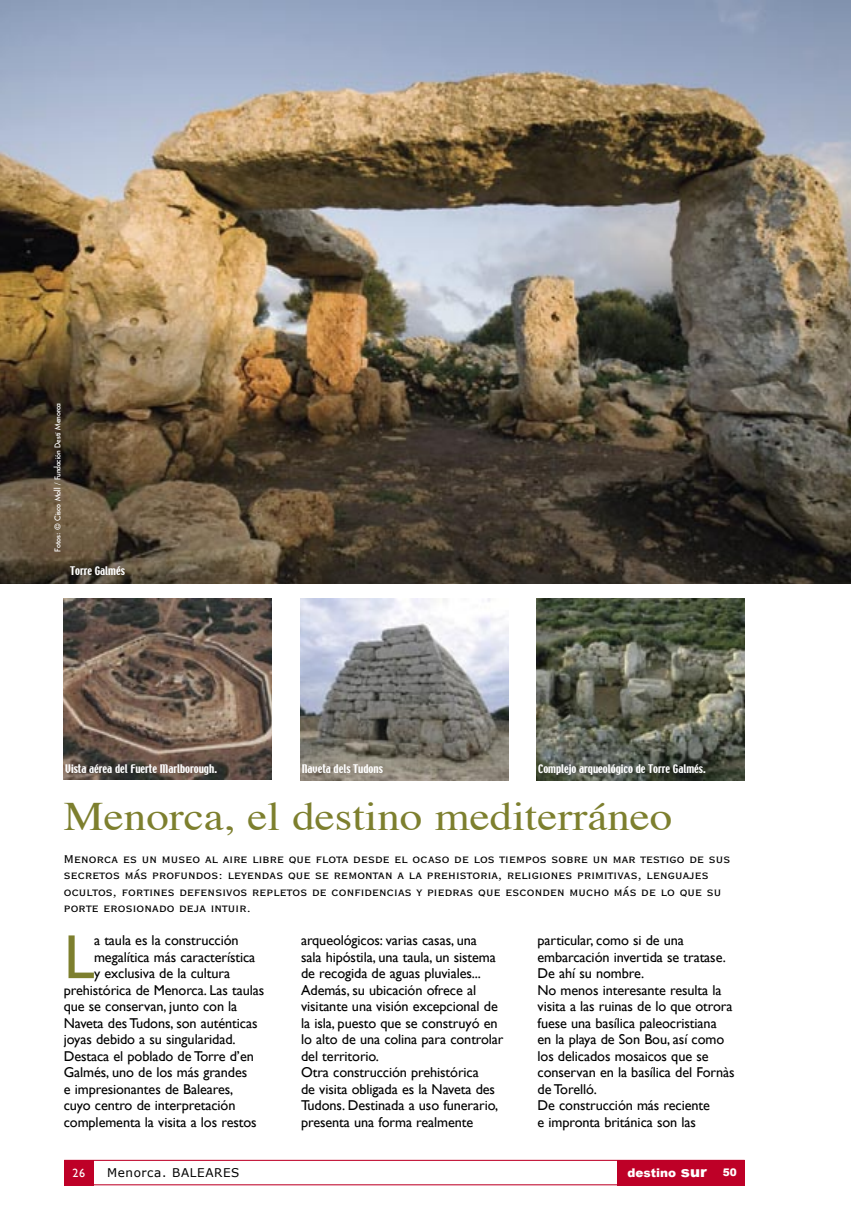
<style>
.page{position:relative;width:851px;height:1212px;background:#fff}
.page>*{position:absolute;margin:0;border:0;box-sizing:border-box;transform-origin:0 0}
.Entradilla{font:62.55px "Gill Sans";color:#7d7f2e}
.Normal_sin_ajuste{font:40.35px "Times";color:#7d7f2e;scale:1.11 1}
.t1{font:condensed 14.85px/16.5px "Copperplate Gothic BT";letter-spacing:.01em;color:#000;scale:1.11 1}
.Entradilla-2{font:14.25px/16.5px "Gill Sans";letter-spacing:-.005em;color:#000}
.t2{font:12px "Verdana";letter-spacing:.05em;color:#000}
.t3{font:900 12px "Arial";color:#fff}
.t4{font:12px "Gill Sans";color:#fff}
.t5{font:10.5px "Techno";color:#fff}
.t6{font:900 10.5px "Arial";color:#fff}
.t7{font:9.75px "Cable";color:#fff}
.s1{font-size:15px}
</style>
<div class="page">
<img style="left:0;top:0;width:850px;height:583px">
<div style="left:64px;top:1160px;width:680px;height:25px;border:1px solid #be0027"></div>
<div style="left:64px;top:1160px;width:29px;height:25px;background:#be0027"></div>
<div style="left:617px;top:1160px;width:128px;height:25px;background:#be0027"></div>
<img style="left:64px;top:599px;width:208px;height:180px">
<img style="left:300px;top:599px;width:208px;height:181px">
<img style="left:536px;top:599px;width:208px;height:181px">
<p class="t7" style="left:53px;top:552px;width:150px;rotate:-90deg">Fotos: © Cisco Moll / Fundación Destí Menorca</p>
<p class="t5" style="left:70px;top:563px;width:56px">Torre Galmés</p>
<p class="t5" style="left:65px;top:761px;width:153px">Vista aérea del Fuerte Marlborough.</p>
<p class="t5" style="left:302px;top:761px;width:83px">Naveta dels Tudons</p>
<p class="t5" style="left:538px;top:761px;width:169px">Complejo arqueológico de Torre Galmés.</p>
<p class="Normal_sin_ajuste" style="left:64px;top:790px;width:549px">Menorca, el destino mediterráneo</p>
<p class="t1" style="left:64px;top:850px;width:602px">Menorca es un museo al aire libre que flota desde el ocaso de los tiempos sobre un mar testigo de sus secretos más profundos: leyendas que se remontan a la prehistoria, religiones primitivas, lenguajes ocultos, fortines defensivos repletos de confidencias y piedras que esconden mucho más de lo que su porte erosionado deja intuir.</p>
<p class="Entradilla" style="left:64px;top:921px;width:32px">L</p>
<p class="Entradilla-2" style="left:94px;top:932px;width:146px">a taula es la construcción</p>
<p class="Entradilla-2" style="left:94px;top:948px;width:163px">megalítica más característica</p>
<p class="Entradilla-2" style="left:94px;top:965px;width:138px">y exclusiva de la cultura</p>
<p class="Entradilla-2" style="left:64px;top:981px;width:202px">prehistórica de Menorca. Las taulas</p>
<p class="Entradilla-2" style="left:64px;top:998px;width:175px">que se conservan, junto con la</p>
<p class="Entradilla-2" style="left:64px;top:1014px;width:195px">Naveta des Tudons, son auténticas</p>
<p class="Entradilla-2" style="left:64px;top:1031px;width:173px">joyas debido a su singularidad.</p>
<p class="Entradilla-2" style="left:64px;top:1047px;width:191px">Destaca el poblado de Torre d’en</p>
<p class="Entradilla-2" style="left:64px;top:1064px;width:185px">Galmés, uno de los más grandes</p>
<p class="Entradilla-2" style="left:64px;top:1080px;width:171px">e impresionantes de Baleares,</p>
<p class="Entradilla-2" style="left:64px;top:1097px;width:173px">cuyo centro de interpretación</p>
<p class="Entradilla-2" style="left:64px;top:1113px;width:194px">complementa la visita a los restos</p>
<p class="Entradilla-2" style="left:301px;top:932px;width:204px">arqueológicos: varias casas, una<br>sala hipóstila, una taula, un sistema de recogida de aguas pluviales...<br>Además, su ubicación ofrece al visitante una visión excepcional de la isla, puesto que se construyó en lo alto de una colina para controlar del territorio.</p>
<p class="Entradilla-2" style="left:301px;top:1064px;width:199px">Otra construcción prehistórica<br>de visita obligada es la Naveta des Tudons. Destinada a uso funerario, presenta una forma realmente</p>
<p class="Entradilla-2" style="left:537px;top:932px;width:190px">particular, como si de una embarcación invertida se tratase.<br>De ahí su nombre.</p>
<p class="Entradilla-2" style="left:537px;top:981px;width:198px">No menos interesante resulta la visita a las ruinas de lo que otrora fuese una basílica paleocristiana<br>en la playa de Son Bou, así como los delicados mosaicos que se conservan en la basílica del Fornàs de Torelló.</p>
<p class="Entradilla-2" style="left:537px;top:1097px;width:174px">De construcción más reciente e impronta británica son las</p>
<p class="t4" style="left:72px;top:1166px;width:14px">26</p>
<p class="t2" style="left:107px;top:1165px;width:134px">Menorca. BALEARES</p>
<p class="t3" style="left:627px;top:1166px;width:81px">destino <span class="s1">sur</span></p>
<p class="t6" style="left:722px;top:1167px;width:16px">50</p>
</div>
